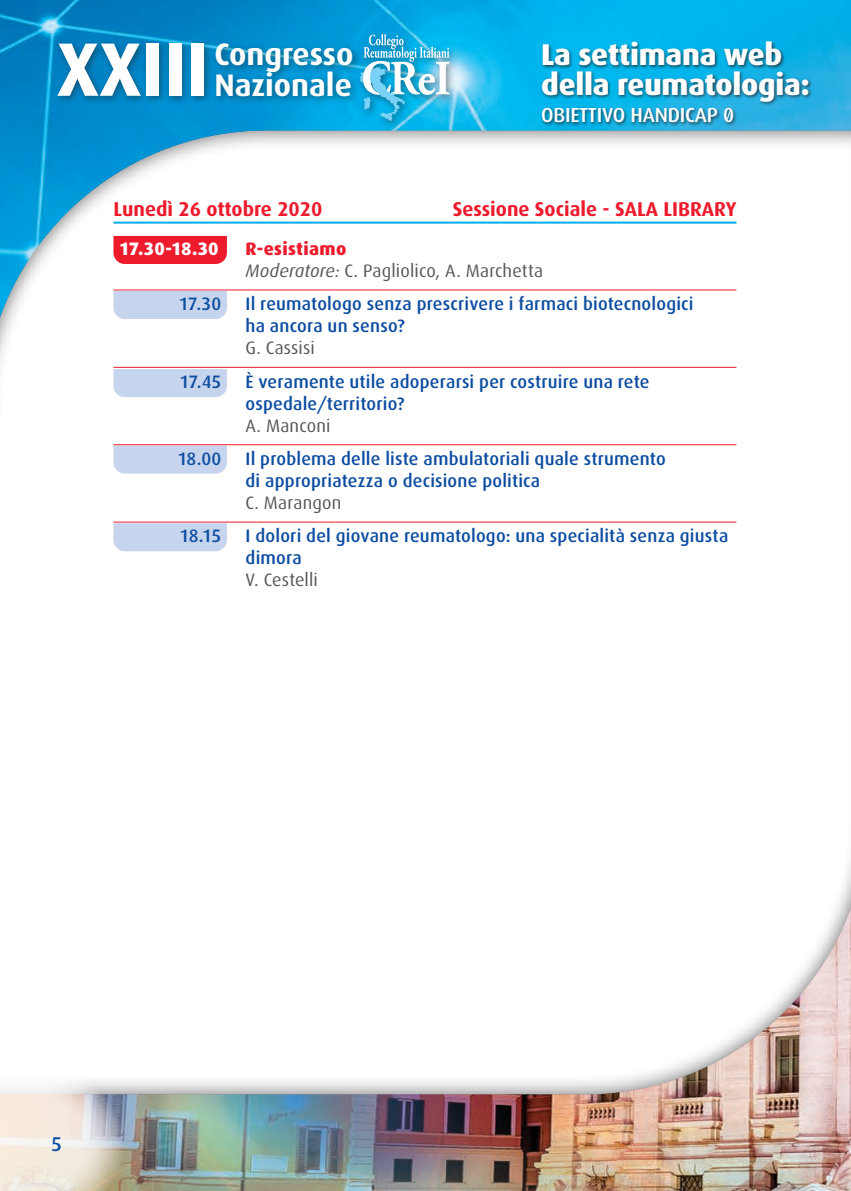
<style>
.page{position:relative;width:851px;height:1191px;background:#fff}
.page>*{position:absolute;margin:0;border:0;box-sizing:border-box;transform-origin:0 0}
.t1{font:700 75.8px "Dax";color:#fff}
.t2{font:700 31.2px/31.2px "Dax";color:#fff}
.t3{font:800 30px/30px "Dax";letter-spacing:-.01em;color:#fff}
.t4{font:500 20.4px "Dax";letter-spacing:-.01em;color:#fff}
.t5{font:700 20px "Dax";color:#ee1b2d}
.t6{font:500 20px "Dax";color:#0d4da1}
.t7{font:500 18px/22px "Dax";letter-spacing:.01em;color:#0d4da1}
.t8{font:18px/22px "Dax";letter-spacing:.01em;color:#57585a}
.t9{font:800 18px "Dax";letter-spacing:-.015em;color:#fff}
.s1{font-weight:800;color:#ee1b2d}
.s2{font-style:italic}
</style>
<div class="page">
<img style="left:0;top:0;width:850px;height:114px">
<img style="left:0;top:114px;width:850px;height:15px">
<img style="left:123px;top:1095px;width:727px;height:96px">
<div style="left:0;top:129px;width:850px;height:966px;background:#231f20;opacity:.75"></div>
<div style="left:356px;top:30px;width:102px;height:100px;background:#231f20;opacity:.47"></div>
<svg style="left:359px;top:34px;width:90px;height:87px;background:#51bee2"></svg>
<div style="left:53px;top:40px;width:160px;height:65px;background:#231f20;opacity:.47"></div>
<div style="left:212px;top:39px;width:149px;height:66px;background:#231f20;opacity:.47"></div>
<svg style="left:0;top:1051px;width:123px;height:140px"></svg>
<div style="left:540px;top:40px;width:273px;height:87px;background:#231f20;opacity:.75"></div>
<svg style="left:726px;top:110px;width:4px;height:11px"></svg>
<div style="left:113px;top:236px;width:114px;height:28px;background:#ee1b2d"></div>
<div style="left:113px;top:291px;width:114px;height:28px;background:#c6d5ed"></div>
<div style="left:113px;top:369px;width:114px;height:28px;background:#c6d5ed"></div>
<div style="left:113px;top:445px;width:114px;height:28px;background:#c6d5ed"></div>
<div style="left:113px;top:523px;width:114px;height:28px;background:#c6d5ed"></div>
<hr style="left:113px;top:222px;width:623px;height:2px;background:#00aeef">
<hr style="left:113px;top:289px;width:623px;height:1px;background:#ee1b2d">
<hr style="left:113px;top:367px;width:623px;height:1px;background:#ee1b2d">
<hr style="left:113px;top:444px;width:623px;height:1px;background:#ee1b2d">
<hr style="left:113px;top:521px;width:623px;height:1px;background:#ee1b2d">
<h1 class="t1" style="left:57px;top:26px;width:153px">XXIII</h1>
<h2 class="t2" style="left:214px;top:38px;width:140px">Congresso<br>Nazionale</h2>
<h3 class="t3" style="left:541px;top:40px;width:270px">La settimana web della reumatologia:</h3>
<p class="t4" style="left:541px;top:104px;width:194px">OBIETTIVO HANDICAP 0</p>
<p class="t5" style="left:113px;top:198px;width:210px">Lunedì 26 ottobre 2020</p>
<p class="t5" style="left:452px;top:198px;width:285px">Sessione Sociale - SALA LIBRARY</p>
<p class="t9" style="left:119px;top:238px;width:101px">17.30-18.30</p>
<p class="t8" style="left:245px;top:238px;width:299px"><span class="s1">R-esistiamo<br></span><span class="s2">Moderatore:</span> C. Pagliolico, A. Marchetta</p>
<p class="t7" style="left:179px;top:293px;width:44px">17.30</p>
<p class="t7" style="left:245px;top:293px;width:449px">Il reumatologo senza prescrivere i farmaci biotecnologici ha ancora un senso?</p>
<p class="t8" style="left:245px;top:337px;width:71px">G. Cassisi</p>
<p class="t7" style="left:179px;top:370px;width:43px">17.45</p>
<p class="t7" style="left:245px;top:370px;width:405px">È veramente utile adoperarsi per costruire una rete ospedale/territorio?</p>
<p class="t8" style="left:245px;top:414px;width:86px">A. Manconi</p>
<p class="t7" style="left:177px;top:448px;width:45px">18.00</p>
<p class="t7" style="left:245px;top:448px;width:421px">Il problema delle liste ambulatoriali quale strumento di appropriatezza o decisione politica</p>
<p class="t8" style="left:245px;top:492px;width:97px">C. Marangon</p>
<p class="t7" style="left:179px;top:525px;width:43px">18.15</p>
<p class="t7" style="left:245px;top:525px;width:484px">I dolori del giovane reumatologo: una specialità senza giusta dimora</p>
<p class="t8" style="left:245px;top:569px;width:74px">V. Cestelli</p>
<p class="t6" style="left:51px;top:1133px;width:12px">5</p>
</div>
